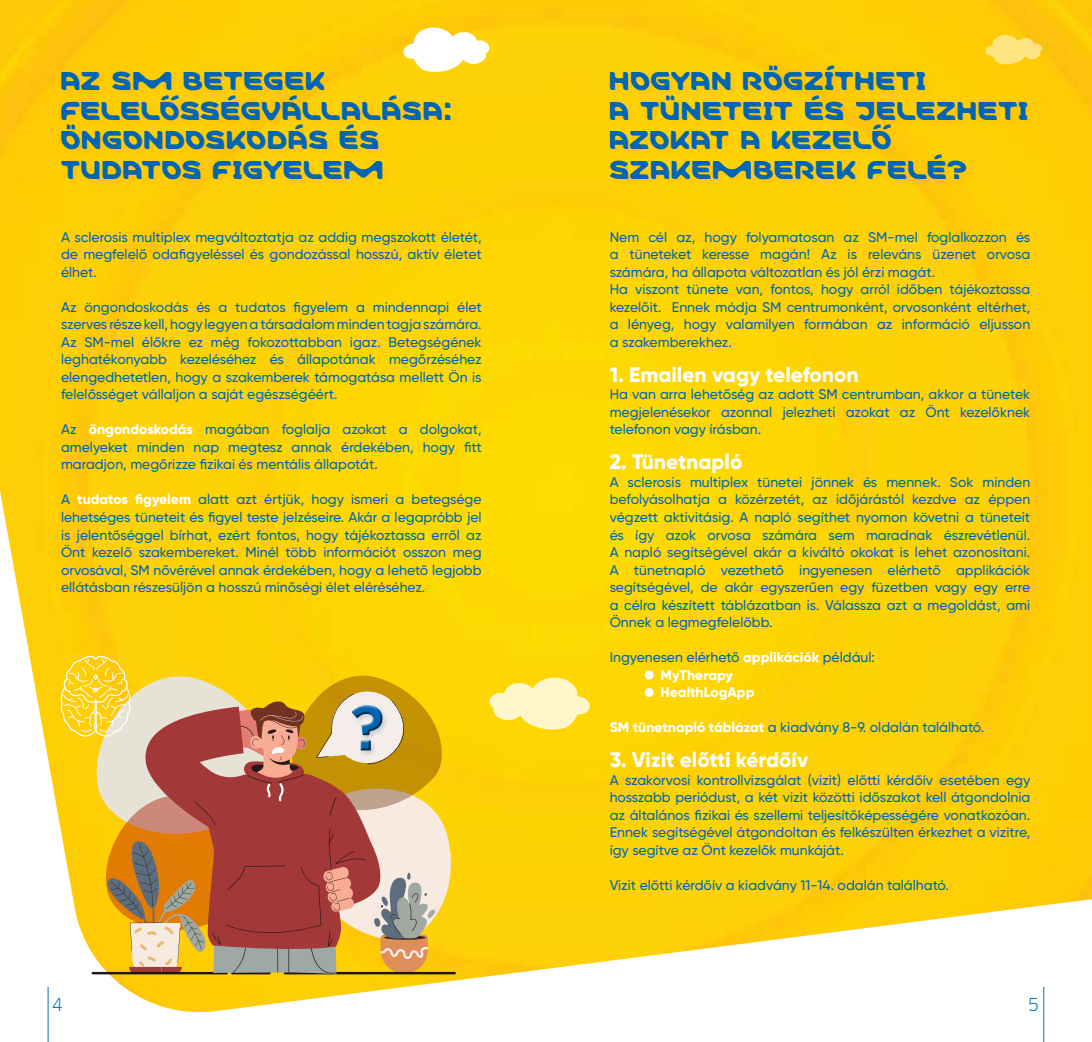
<style>
.page{position:relative;width:1092px;height:1042px;background:#fff}
.page>*{position:absolute;margin:0;border:0;box-sizing:border-box;transform-origin:0 0}
.t1{font:700 64.23px "Gotham H";color:#0066b3}
.t2{font:26.25px/29.8px "Merck HS";letter-spacing:.02em;color:#0066b3}
.t3{font:800 21px "Gilroy";color:#fff}
.t4{font:17.5px "Clan";color:#0077ab}
.t5{font:500 14px/17.5px "Gilroy";color:#0066b3;text-align:justify}
.t6{font:800 14px/17.5px "Gilroy";color:#fff}
.s1{font-weight:800;color:#fff}
.s2{font-weight:500;color:#0066b3}
</style>
<div class="page">
<img style="left:0;top:0;width:1091px;height:1014px">
<svg style="left:399px;top:26px;width:97px;height:49px"></svg>
<svg style="left:983px;top:35px;width:60px;height:29px;background:#feda56"></svg>
<svg style="left:487px;top:676px;width:104px;height:55px;background:#ffe97d"></svg>
<svg style="left:59px;top:655px;width:404px;height:319px;background:#d29d50"></svg>
<div style="left:63px;top:73px;width:395px;height:114px;background:#fdcd08"></div>
<div style="left:611px;top:66px;width:423px;height:121px;background:#fdce08"></div>
<svg style="left:644px;top:670px;width:9px;height:9px"></svg>
<div style="left:644px;top:688px;width:9px;height:9px;background:#fff;border-radius:50%"></div>
<hr style="left:48px;top:987px;width:1px;height:55px;background:#0077ab">
<hr style="left:1043px;top:987px;width:1px;height:55px;background:#0077ab">
<h2 class="t2" style="left:61px;top:66px;width:393px">AZ SM BETEGEK<br>FELELŐSSÉGVÁLLALÁSA:<br>ÖNGONDOSKODÁS ÉS<br>TUDATOS FIGYELEM</h2>
<h2 class="t2" style="left:609px;top:66px;width:420px">HOGYAN RÖGZÍTHETI<br>A TÜNETEIT ÉS JELEZHETI<br>AZOKAT A KEZELŐ<br>SZAKEMBEREK FELÉ?</h2>
<p class="t5" style="left:61px;top:228px;width:422px">A sclerosis multiplex megváltoztatja az addig megszokott életét, de megfelelő odafigyeléssel és gondozással hosszú, aktív életet élhet.</p>
<p class="t5" style="left:61px;top:298px;width:422px">Az öngondoskodás és a tudatos figyelem a mindennapi élet szerves része kell, hogy legyen a társadalom minden tagja számára.<br>Az SM-mel élőkre ez még fokozottabban igaz. Betegségének leghatékonyabb kezeléséhez és állapotának megőrzéséhez elengedhetetlen, hogy a szakemberek támogatása mellett Ön is felelősséget vállaljon a saját egészségéért.</p>
<p class="t5" style="left:61px;top:421px;width:422px">Az <span class="s1">öngondoskodás</span> magában foglalja azokat a dolgokat, amelyeket minden nap megtesz annak érdekében, hogy fitt maradjon, megőrizze fizikai és mentális állapotát.</p>
<p class="t5" style="left:61px;top:491px;width:422px">A <span class="s1">tudatos figyelem</span> alatt azt értjük, hogy ismeri a betegsége lehetséges tüneteit és figyel teste jelzéseire. Akár a legapróbb jel is jelentőséggel bírhat, ezért fontos, hogy tájékoztassa erről az Önt kezelő szakembereket. Minél több információt osszon meg orvosával, SM nővérével annak érdekében, hogy a lehető legjobb ellátásban részesüljön a hosszú minőségi élet eléréséhez.</p>
<h1 class="t1" style="left:350px;top:690px;width:36px">?</h1>
<p class="t5" style="left:609px;top:228px;width:422px;text-align:left">Nem cél az, hogy folyamatosan az SM-mel foglalkozzon és a tüneteket keresse magán! Az is releváns üzenet orvosa számára, ha állapota változatlan és jól érzi magát.<br>Ha viszont tünete van, fontos, hogy arról időben tájékoztassa kezelőit. Ennek módja SM centrumonként, orvosonként eltérhet, a lényeg, hogy valamilyen formában az információ eljusson a szakemberekhez.</p>
<h3 class="t3" style="left:609px;top:361px;width:250px">1. Emailen vagy telefonon</h3>
<p class="t5" style="left:609px;top:386px;width:422px">Ha van arra lehetőség az adott SM centrumban, akkor a tünetek megjelenésekor azonnal jelezheti azokat az Önt kezelőknek telefonon vagy írásban.</p>
<h3 class="t3" style="left:609px;top:449px;width:134px">2. Tünetnapló</h3>
<p class="t5" style="left:609px;top:473px;width:422px">A sclerosis multiplex tünetei jönnek és mennek. Sok minden befolyásolhatja a közérzetét, az időjárástól kezdve az éppen végzett aktivitásig. A napló segíthet nyomon követni a tüneteit és így azok orvosa számára sem maradnak észrevétlenül.<br>A napló segítségével akár a kiváltó okokat is lehet azonosítani.<br>A tünetnapló vezethető ingyenesen elérhető applikációk segítségével, de akár egyszerűen egy füzetben vagy egy erre a célra készített táblázatban is. Válassza azt a megoldást, ami Önnek a legmegfelelőbb.</p>
<p class="t6" style="left:660px;top:648px;width:216px;text-indent:-51px"><span class="s2">Ingyenesen elérhető</span> applikációk <span class="s2">például:<br></span>MyTherapy<br>HealthLogApp</p>
<p class="t5" style="left:609px;top:718px;width:376px"><span class="s1">SM tünetnapló táblázat</span> a kiadvány 8-9. oldalán található.</p>
<h3 class="t3" style="left:609px;top:746px;width:200px">3. Vizit előtti kérdőív</h3>
<p class="t5" style="left:609px;top:771px;width:422px">A szakorvosi kontrollvizsgálat (vizit) előtti kérdőív esetében egy hosszabb periódust, a két vizit közötti időszakot kell átgondolnia az általános fizikai és szellemi teljesítőképességére vonatkozóan.<br>Ennek segítségével átgondoltan és felkészülten érkezhet a vizitre, így segítve az Önt kezelők munkáját.</p>
<p class="t5" style="left:609px;top:876px;width:340px">Vizit előtti kérdőív a kiadvány 11-14. odalán található.</p>
<p class="t4" style="left:52px;top:993px;width:13px">4</p>
<p class="t4" style="left:1027px;top:993px;width:13px">5</p>
</div>
